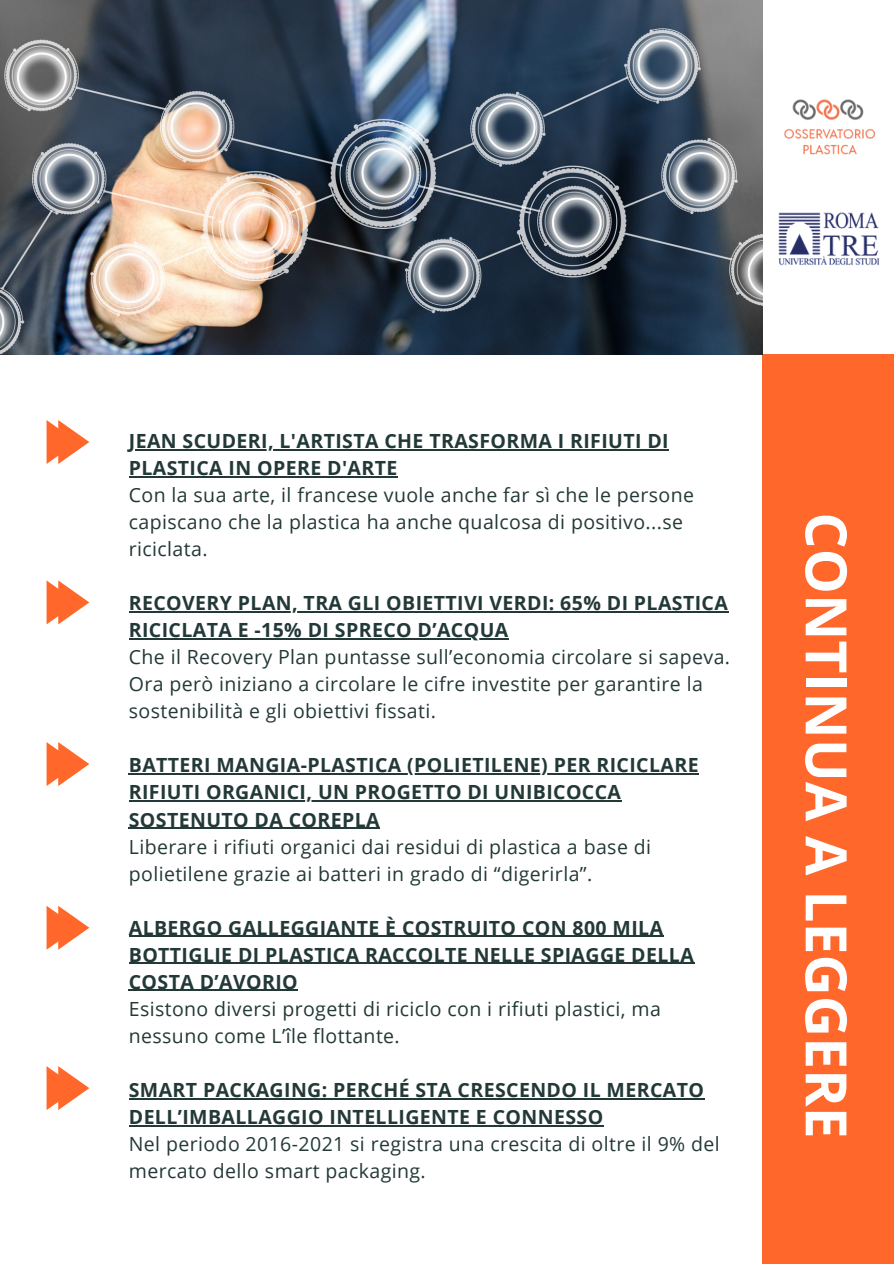
<style>
.page{position:relative;width:894px;height:1264px;background:#fff}
.page>*{position:absolute;margin:0;border:0;box-sizing:border-box;transform-origin:0 0}
.t1{font:700 57px "Open Sans";color:#fff}
.t2{font:19.5px/27px "Open Sans";letter-spacing:.02em;color:#233937}
.t3{font:700 19.5px/27px "Open Sans";letter-spacing:.02em;color:#233937}
</style>
<div class="page">
<div style="left:762px;top:0;width:131px;height:1263px;background:#ff672b"></div>
<div style="left:755px;top:0;width:138px;height:353px;background:#fff"></div>
<img style="left:784px;top:99px;width:92px;height:56px">
<img style="left:778px;top:212px;width:102px;height:54px">
<hr style="left:129px;top:449px;width:540px;height:1px;background:#233937">
<hr style="left:129px;top:476px;width:268px;height:1px;background:#233937">
<hr style="left:129px;top:611px;width:599px;height:1px;background:#233937">
<hr style="left:129px;top:638px;width:379px;height:1px;background:#233937">
<hr style="left:129px;top:773px;width:569px;height:1px;background:#233937">
<hr style="left:129px;top:800px;width:492px;height:1px;background:#233937">
<hr style="left:129px;top:827px;width:251px;height:1px;background:#233937">
<hr style="left:129px;top:935px;width:534px;height:1px;background:#233937">
<hr style="left:129px;top:962px;width:565px;height:1px;background:#233937">
<hr style="left:129px;top:989px;width:169px;height:2px;background:#233937">
<hr style="left:129px;top:1097px;width:575px;height:2px;background:#233937">
<hr style="left:129px;top:1124px;width:474px;height:2px;background:#233937">
<img style="left:0;top:0;width:762px;height:354px">
<svg style="left:47px;top:420px;width:42px;height:44px"></svg>
<svg style="left:47px;top:580px;width:42px;height:44px"></svg>
<svg style="left:47px;top:742px;width:42px;height:44px"></svg>
<svg style="left:47px;top:906px;width:42px;height:43px"></svg>
<svg style="left:47px;top:1066px;width:42px;height:44px"></svg>
<p class="t3" style="left:129px;top:427px;width:541px">JEAN SCUDERI, L'ARTISTA CHE TRASFORMA I RIFIUTI DI<br>PLASTICA IN OPERE D'ARTE</p>
<p class="t2" style="left:129px;top:481px;width:566px">Con la sua arte, il francese vuole anche far sì che le persone capiscano che la plastica ha anche qualcosa di positivo...se riciclata.</p>
<p class="t3" style="left:129px;top:589px;width:600px">RECOVERY PLAN, TRA GLI OBIETTIVI VERDI: 65% DI PLASTICA<br>RICICLATA E -15% DI SPRECO D’ACQUA</p>
<p class="t2" style="left:129px;top:643px;width:602px">Che il Recovery Plan puntasse sull’economia circolare si sapeva.<br>Ora però iniziano a circolare le cifre investite per garantire la sostenibilità e gli obiettivi fissati.</p>
<p class="t3" style="left:129px;top:751px;width:571px">BATTERI MANGIA-PLASTICA (POLIETILENE) PER RICICLARE<br>RIFIUTI ORGANICI, UN PROGETTO DI UNIBICOCCA<br>SOSTENUTO DA COREPLA</p>
<p class="t2" style="left:129px;top:832px;width:523px">Liberare i rifiuti organici dai residui di plastica a base di polietilene grazie ai batteri in grado di “digerirla”.</p>
<p class="t3" style="left:129px;top:913px;width:566px">ALBERGO GALLEGGIANTE È COSTRUITO CON 800 MILA<br>BOTTIGLIE DI PLASTICA RACCOLTE NELLE SPIAGGE DELLA<br>COSTA D’AVORIO</p>
<p class="t2" style="left:129px;top:994px;width:533px">Esistono diversi progetti di riciclo con i rifiuti plastici, ma nessuno come L’île flottante.</p>
<p class="t3" style="left:129px;top:1075px;width:576px">SMART PACKAGING: PERCHÉ STA CRESCENDO IL MERCATO<br>DELL’IMBALLAGGIO INTELLIGENTE E CONNESSO</p>
<p class="t2" style="left:129px;top:1129px;width:592px">Nel periodo 2016-2021 si registra una crescita di oltre il 9% del mercato dello smart packaging.</p>
<p class="t1" style="left:866px;top:512px;width:628px;rotate:90deg">CONTINUA A LEGGERE</p>
</div>
